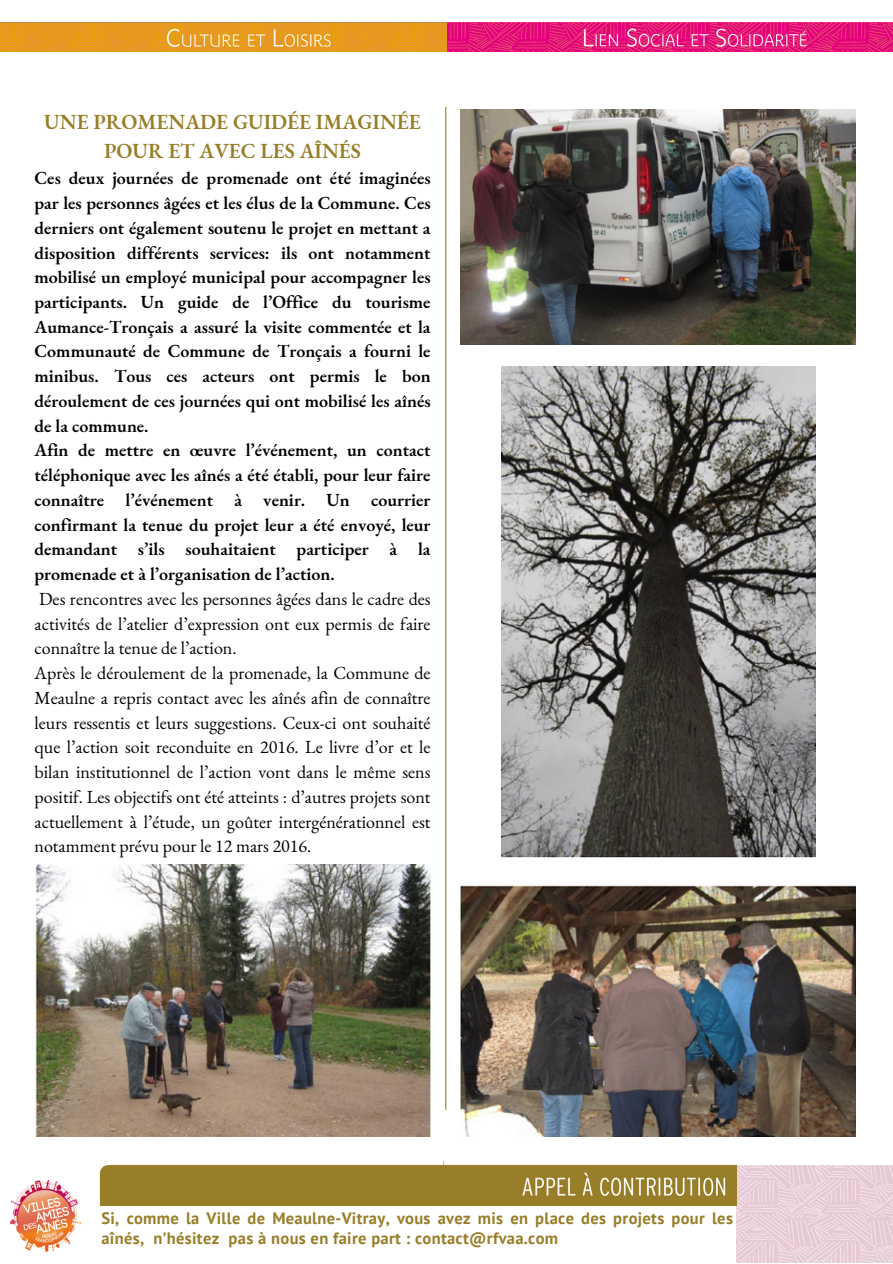
<style>
.page{position:relative;width:893px;height:1264px;background:#fff}
.page>*{position:absolute;margin:0;border:0;box-sizing:border-box;transform-origin:0 0}
.t1{font:600 21px/29.2px "EB Garamond";color:#987e28;text-align:center}
.t2{font:600 18px/24.8px "EB Garamond";color:#000;text-align:justify}
.t3{font:18px/24.8px "EB Garamond";color:#000;text-align:justify}
.t4{font:700 16.5px/20.2px "PT Sans";letter-spacing:.02em;color:#987e28}
</style>
<div class="page">
<hr style="left:445px;top:107px;width:1px;height:1002px;background:#987e28">
<img style="left:736px;top:1165px;width:156px;height:97px">
<img style="left:99px;top:1161px;width:637px;height:45px">
<img style="left:11px;top:1180px;width:70px;height:71px">
<img style="left:0;top:22px;width:892px;height:29px">
<img style="left:461px;top:110px;width:394px;height:235px">
<img style="left:501px;top:366px;width:314px;height:491px">
<img style="left:35px;top:864px;width:395px;height:272px">
<img style="left:461px;top:885px;width:394px;height:251px">
<p class="t1" style="left:44px;top:107px;width:378px">UNE PROMENADE GUIDÉE IMAGINÉE<br>POUR ET AVEC LES AÎNÉS</p>
<p class="t2" style="left:35px;top:165px;width:397px">Ces deux journées de promenade ont été imaginées par les personnes âgées et les élus de la Commune. Ces derniers ont également soutenu le projet en mettant a disposition différents services: ils ont notamment mobilisé un employé municipal pour accompagner les participants. Un guide de l’Office du tourisme Aumance-Tronçais a assuré la visite commentée et la Communauté de Commune de Tronçais a fourni le minibus. Tous ces acteurs ont permis le bon déroulement de ces journées qui ont mobilisé les aînés de la commune.</p>
<p class="t2" style="left:35px;top:437px;width:397px">Afin de mettre en œuvre l’événement, un contact téléphonique avec les aînés a été établi, pour leur faire connaître l’événement à venir. Un courrier confirmant la tenue du projet leur a été envoyé, leur demandant s’ils souhaitaient participer à la promenade et à l’organisation de l’action.</p>
<p class="t3" style="left:35px;top:586px;width:397px">Des rencontres avec les personnes âgées dans le cadre des activités de l’atelier d’expression ont eux permis de faire connaître la tenue de l’action.</p>
<p class="t3" style="left:35px;top:660px;width:397px">Après le déroulement de la promenade, la Commune de Meaulne a repris contact avec les aînés afin de connaître leurs ressentis et leurs suggestions. Ceux-ci ont souhaité que l’action soit reconduite en 2016. Le livre d’or et le bilan institutionnel de l’action vont dans le même sens positif. Les objectifs ont été atteints : d’autres projets sont actuellement à l’étude, un goûter intergénérationnel est notamment prévu pour le 12 mars 2016.</p>
<p class="t4" style="left:101px;top:1207px;width:633px">Si, comme la Ville de Meaulne-Vitray, vous avez mis en place des projets pour les aînés, n’hésitez pas à nous en faire part : contact@rfvaa.com</p>
</div>
